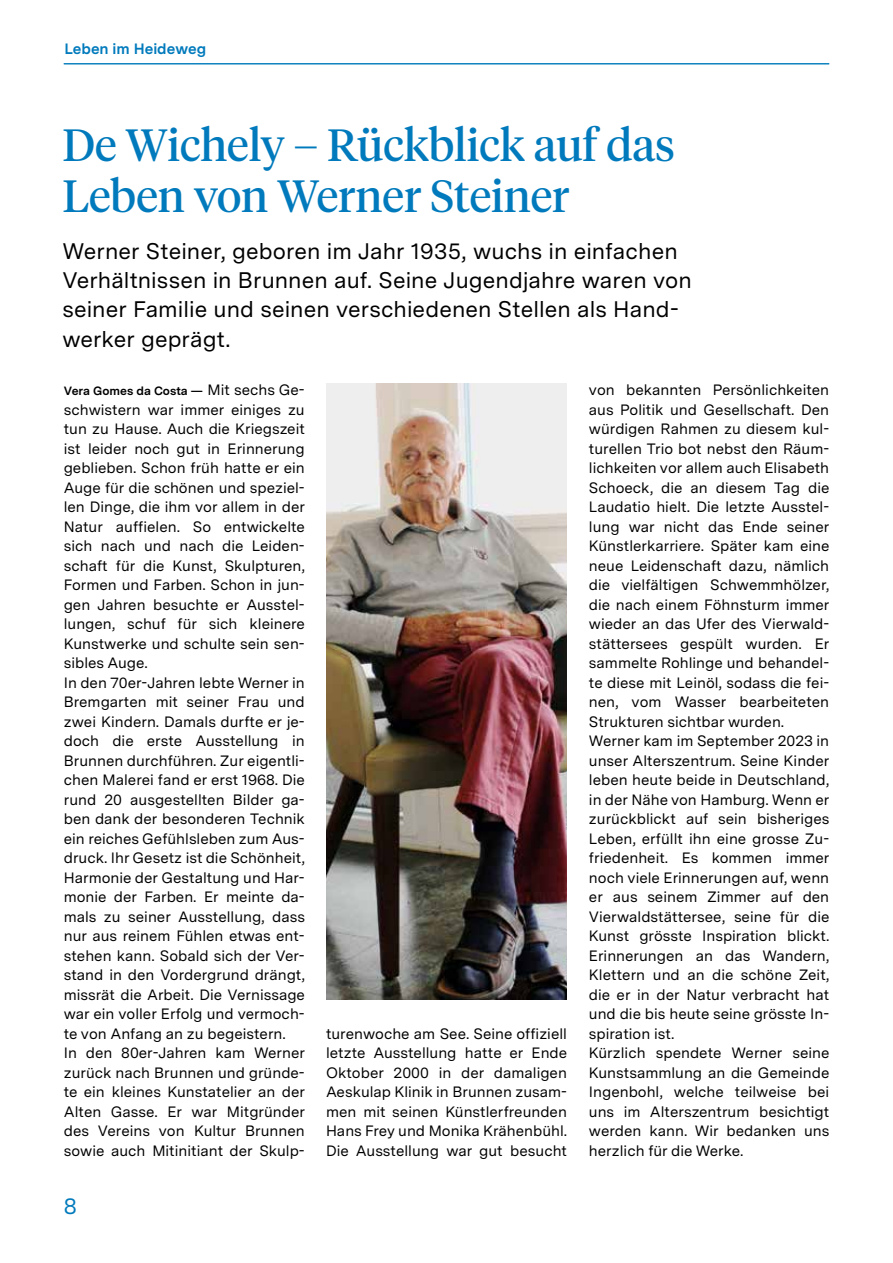
<style>
.page{position:relative;width:893px;height:1263px;background:#fff}
.page>*{position:absolute;margin:0;border:0;box-sizing:border-box;transform-origin:0 0}
.t1{font:45px/51px "Tiempos Headline";color:#007abc}
.t2{font:22.5px/29.2px "Messina Sans";letter-spacing:.005em;color:#000001}
.t3{font:22.5px "Messina Sans";color:#007abc}
.t4{font:15px/19.5px "Messina Sans";color:#000001}
.t5{font:700 15px "Messina Sans";color:#007abc}
.t6{font:700 12px "Messina Sans";color:#000001}
.s1{font-weight:400;font-size:15px}
</style>
<div class="page">
<hr style="left:64px;top:63px;width:765px;height:1px;background:#007abc">
<img style="left:326px;top:384px;width:241px;height:616px">
<p class="t5" style="left:64px;top:37px;width:143px">Leben im Heideweg</p>
<h1 class="t1" style="left:62px;top:119px;width:614px">De Wichely – Rückblick auf das<br>Leben von Werner Steiner</h1>
<h2 class="t2" style="left:62px;top:236px;width:631px">Werner Steiner, geboren im Jahr 1935, wuchs in einfachen Verhältnissen in Brunnen auf. Seine Jugendjahre waren von seiner Familie und seinen verschiedenen Stellen als Hand&shy;werker geprägt.</h2>
<p class="t6" style="left:64px;top:382px;width:242px">Vera Gomes da Costa — <span class="s1">Mit sechs Ge-</span></p>
<p class="t4" style="left:64px;top:400px;width:243px">schwistern war immer einiges zu tun zu Hause. Auch die Kriegszeit ist leider noch gut in Erinnerung geblieben. Schon früh hatte er ein<br>Auge für die schönen und speziel&shy;len Dinge, die ihm vor allem in der<br>Natur auffielen. So entwickelte sich nach und nach die Leiden&shy;schaft für die Kunst, Skulpturen,<br>Formen und Farben. Schon in jun&shy;gen Jahren besuchte er Ausstel&shy;lungen, schuf für sich kleinere<br>Kunstwerke und schulte sein sen&shy;sibles Auge.<br>In den 70er-Jahren lebte Werner in<br>Bremgarten mit seiner Frau und zwei Kindern. Damals durfte er je&shy;doch die erste Ausstellung in<br>Brunnen durchführen. Zur eigentli&shy;chen Malerei fand er erst 1968. Die rund 20 ausgestellten Bilder ga&shy;ben dank der besonderen Technik ein reiches Gefühlsleben zum Aus&shy;druck. Ihr Gesetz ist die Schönheit,<br>Harmonie der Gestaltung und Har&shy;monie der Farben. Er meinte da&shy;mals zu seiner Ausstellung, dass nur aus reinem Fühlen etwas ent&shy;stehen kann. Sobald sich der Ver&shy;stand in den Vordergrund drängt, missrät die Arbeit. Die Vernissage war ein voller Erfolg und vermoch&shy;te von Anfang an zu begeistern.<br>In den 80er-Jahren kam Werner zurück nach Brunnen und gründe&shy;te ein kleines Kunstatelier an der<br>Alten Gasse. Er war Mitgründer des Vereins von Kultur Brunnen sowie auch Mitinitiant der Skulp-</p>
<h2 class="t3" style="left:64px;top:1191px;width:15px">8</h2>
<p class="t4" style="left:326px;top:1024px;width:243px;text-align:justify">turenwoche am See. Seine offiziell letzte Ausstellung hatte er Ende Oktober 2000 in der damaligen Aeskulap Klinik in Brunnen zusam&shy;men mit seinen Künstlerfreunden Hans Frey und Monika Krähenbühl.<br>Die Ausstellung war gut besucht</p>
<p class="t4" style="left:589px;top:380px;width:242px">von bekannten Persönlichkeiten aus Politik und Gesellschaft. Den würdigen Rahmen zu diesem kul&shy;turellen Trio bot nebst den Räum&shy;lichkeiten vor allem auch Elisabeth<br>Schoeck, die an diesem Tag die<br>Laudatio hielt. Die letzte Ausstel&shy;lung war nicht das Ende seiner<br>Künstlerkarriere. Später kam eine neue Leidenschaft dazu, nämlich die vielfältigen Schwemmhölzer, die nach einem Föhnsturm immer wieder an das Ufer des Vierwald&shy;stättersees gespült wurden. Er sammelte Rohlinge und behandel&shy;te diese mit Leinöl, sodass die fei&shy;nen, vom Wasser bearbeiteten<br>Strukturen sichtbar wurden.<br>Werner kam im September 2023 in unser Alterszentrum. Seine Kinder leben heute beide in Deutschland, in der Nähe von Hamburg. Wenn er zurückblickt auf sein bisheriges<br>Leben, erfüllt ihn eine grosse Zu&shy;friedenheit. Es kommen immer noch viele Erinnerungen auf, wenn er aus seinem Zimmer auf den<br>Vierwaldstättersee, seine für die<br>Kunst grösste Inspiration blickt.<br>Erinnerungen an das Wandern,<br>Klettern und an die schöne Zeit, die er in der Natur verbracht hat und die bis heute seine grösste In&shy;spiration ist.<br>Kürzlich spendete Werner seine<br>Kunstsammlung an die Gemeinde<br>Ingenbohl, welche teilweise bei uns im Alterszentrum besichtigt werden kann. Wir bedanken uns herzlich für die Werke.</p>
</div>
